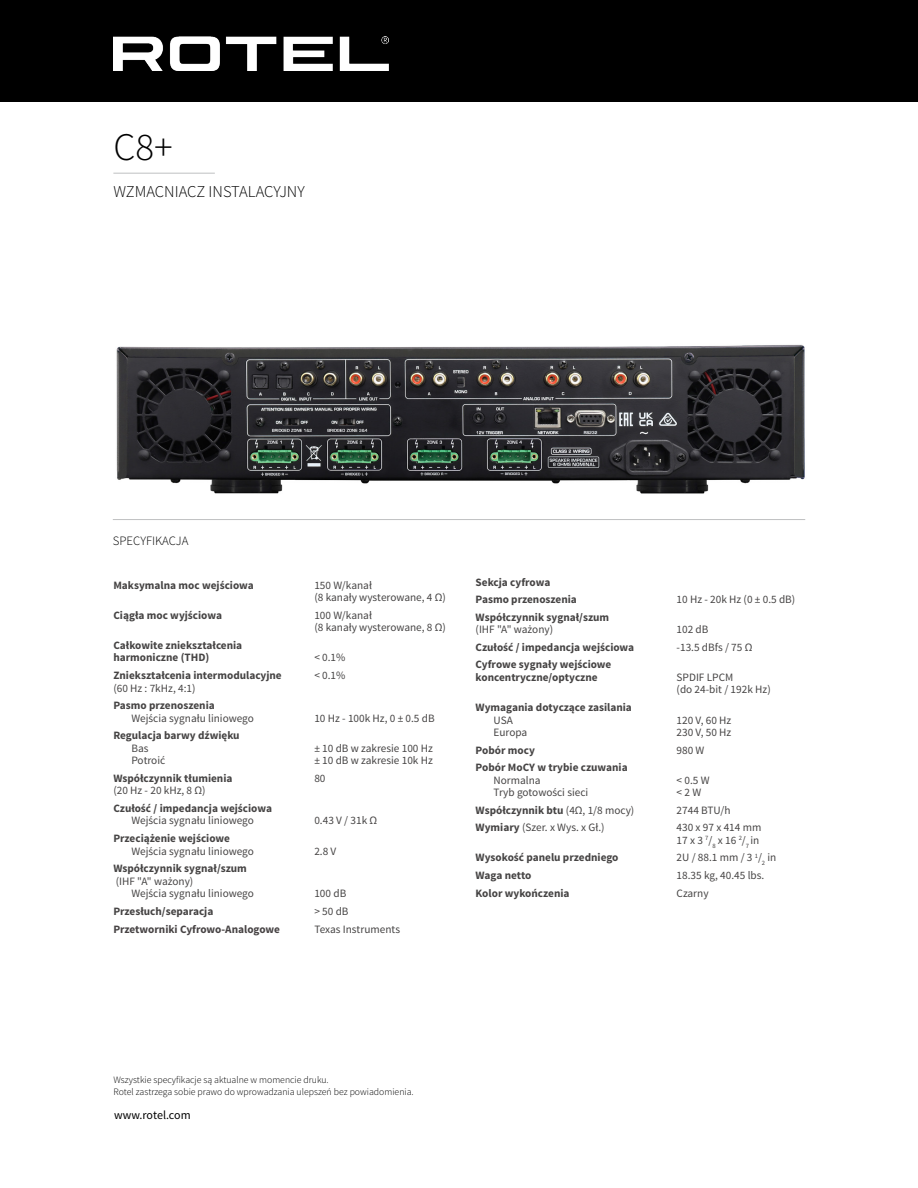
<style>
.page{position:relative;width:918px;height:1188px;background:#fff}
.page>*{position:absolute;margin:0;border:0;box-sizing:border-box;transform-origin:0 0}
.t1{font:300 39px "Source Sans Pro";color:#000}
.t2{font:300 16.5px "Source Sans Pro";color:#000}
.body_copy{font:300 12.75px "Source Sans Pro";color:#000}
.body_copy-2{font:12px "Source Sans Pro";color:#000}
.Specs{font:11.25px/12.6px "Source Sans Pro";color:#464444}
.Specs-2{font:700 11.25px/12.6px "Source Sans Pro";color:#464444}
.Specs-3{font:700 11.25px "Source Sans Pro";color:#474344}
.body_copy-3{font:300 9.75px "Source Sans Pro";color:#000}
.s1{font-weight:700}
.s2{font-weight:400}
</style>
<div class="page">
<hr style="left:113px;top:173px;width:102px;height:1px;background:#bfc0c1">
<div style="left:0;top:0;width:918px;height:102px;background:#000"></div>
<img style="left:113px;top:37px;width:275px;height:34px">
<hr style="left:113px;top:519px;width:692px;height:1px;background:#bfc0c1">
<img style="left:116px;top:344px;width:689px;height:150px">
<p class="t1" style="left:113px;top:123px;width:61px">C8+</p>
<p class="t2" style="left:113px;top:181px;width:193px">WZMACNIACZ INSTALACYJNY</p>
<p class="body_copy" style="left:113px;top:533px;width:77px">SPECYFIKACJA</p>
<p class="Specs-2" style="left:113px;top:579px;width:142px">Maksymalna moc wejściowa</p>
<p class="Specs" style="left:314px;top:579px;width:133px">150 W/kanał<br>(8 kanały wysterowane, 4 Ω)</p>
<p class="Specs-2" style="left:113px;top:609px;width:110px">Ciągła moc wyjściowa</p>
<p class="Specs" style="left:314px;top:609px;width:133px">100 W/kanał<br>(8 kanały wysterowane, 8 Ω)</p>
<p class="Specs-2" style="left:113px;top:639px;width:130px">Całkowite zniekształcenia harmoniczne (THD)</p>
<p class="Specs" style="left:314px;top:652px;width:33px">&lt; 0.1%</p>
<p class="Specs-2" style="left:113px;top:669px;width:170px">Zniekształcenia intermodulacyjne</p>
<p class="Specs" style="left:314px;top:669px;width:33px">&lt; 0.1%</p>
<p class="Specs" style="left:113px;top:682px;width:84px">(60 Hz : 7kHz, 4:1)</p>
<p class="Specs" style="left:131px;top:699px;width:124px;text-indent:-18px"><span class="s1">Pasmo przenoszenia<br></span>Wejścia sygnału liniowego</p>
<p class="Specs" style="left:314px;top:712px;width:122px">10 Hz - 100k Hz, 0 ± 0.5 dB</p>
<p class="Specs-2" style="left:131px;top:730px;width:110px;text-indent:-18px">Regulacja barwy dźwięku<br><span class="s2">Bas</span></p>
<p class="Specs" style="left:314px;top:742px;width:120px">± 10 dB w zakresie 100 Hz</p>
<p class="Specs" style="left:131px;top:754px;width:35px">Potroić</p>
<p class="Specs" style="left:314px;top:754px;width:120px">± 10 dB w zakresie 10k Hz</p>
<p class="Specs-2" style="left:113px;top:772px;width:121px">Współczynnik tłumienia</p>
<p class="Specs" style="left:314px;top:772px;width:13px">80</p>
<p class="Specs" style="left:113px;top:785px;width:94px">(20 Hz - 20 kHz, 8 Ω)</p>
<p class="Specs-2" style="left:113px;top:802px;width:160px;text-align:center">Czułość / impedancja wejściowa<br><span class="s2">Wejścia sygnału liniowego</span></p>
<p class="Specs" style="left:314px;top:815px;width:64px">0.43 V / 31k Ω</p>
<p class="Specs" style="left:131px;top:832px;width:124px;text-indent:-18px"><span class="s1">Przeciążenie wejściowe<br></span>Wejścia sygnału liniowego</p>
<p class="Specs" style="left:314px;top:845px;width:24px">2.8 V</p>
<p class="Specs-2" style="left:113px;top:862px;width:135px">Współczynnik sygnał/szum</p>
<p class="Specs" style="left:116px;top:875px;width:79px">(IHF "A" ważony)</p>
<p class="Specs" style="left:131px;top:887px;width:124px">Wejścia sygnału liniowego</p>
<p class="Specs" style="left:314px;top:887px;width:33px">100 dB</p>
<p class="Specs-2" style="left:113px;top:905px;width:102px">Przesłuch/separacja</p>
<p class="Specs" style="left:314px;top:905px;width:36px">&gt; 50 dB</p>
<p class="Specs-3" style="left:113px;top:922px;width:168px">Przetworniki Cyfrowo-Analogowe</p>
<p class="Specs" style="left:314px;top:923px;width:87px">Texas Instruments</p>
<p class="Specs-2" style="left:476px;top:576px;width:76px">Sekcja cyfrowa</p>
<p class="Specs-2" style="left:476px;top:594px;width:103px">Pasmo przenoszenia</p>
<p class="Specs" style="left:677px;top:593px;width:120px">10 Hz - 20k Hz (0 ± 0.5 dB)</p>
<p class="Specs-2" style="left:476px;top:611px;width:135px">Współczynnik sygnał/szum <span class="s2">(IHF "A" ważony)</span></p>
<p class="Specs" style="left:677px;top:623px;width:33px">102 dB</p>
<p class="Specs-2" style="left:476px;top:641px;width:160px">Czułość / impedancja wejściowa</p>
<p class="Specs" style="left:677px;top:641px;width:77px">-13.5 dBfs / 75 Ω</p>
<p class="Specs-2" style="left:476px;top:659px;width:137px">Cyfrowe sygnały wejściowe koncentryczne/optyczne</p>
<p class="Specs" style="left:677px;top:671px;width:96px">SPDIF LPCM<br>(do 24-bit / 192k Hz)</p>
<p class="Specs-2" style="left:494px;top:701px;width:140px;text-indent:-18px">Wymagania dotyczące zasilania<br><span class="s2">USA</span></p>
<p class="Specs" style="left:677px;top:714px;width:56px">120 V, 60 Hz</p>
<p class="Specs" style="left:494px;top:726px;width:35px">Europa</p>
<p class="Specs" style="left:677px;top:726px;width:56px">230 V, 50 Hz</p>
<p class="Specs-2" style="left:476px;top:744px;width:61px">Pobór mocy</p>
<p class="Specs" style="left:677px;top:744px;width:29px">980 W</p>
<p class="Specs-2" style="left:494px;top:762px;width:136px;text-indent:-18px">Pobór MoCY w trybie czuwania<br><span class="s2">Normalna</span></p>
<p class="Specs" style="left:677px;top:774px;width:34px">&lt; 0.5 W</p>
<p class="Specs" style="left:494px;top:786px;width:96px">Tryb gotowości sieci</p>
<p class="Specs" style="left:677px;top:786px;width:26px">&lt; 2 W</p>
<p class="Specs-2" style="left:476px;top:804px;width:160px">Współczynnik btu <span class="s2">(4Ω, 1/8 mocy)</span></p>
<p class="Specs" style="left:677px;top:804px;width:55px">2744 BTU/h</p>
<p class="Specs" style="left:476px;top:822px;width:130px"><span class="s1">Wymiary</span> (Szer. x Wys. x Gł.)</p>
<p class="Specs" style="left:677px;top:822px;width:86px">430 x 97 x 414 mm<br>17 x 3 <sup>7</sup>/<sub>8</sub> x 16 <sup>2</sup>/<sub>7</sub> in</p>
<p class="Specs-2" style="left:476px;top:852px;width:144px">Wysokość panelu przedniego</p>
<p class="Specs" style="left:677px;top:852px;width:101px">2U / 88.1 mm / 3 <sup>1</sup>/<sub>2</sub> in</p>
<p class="Specs-2" style="left:476px;top:869px;width:57px">Waga netto</p>
<p class="Specs" style="left:677px;top:869px;width:89px">18.35 kg, 40.45 lbs.</p>
<p class="Specs-2" style="left:476px;top:887px;width:96px">Kolor wykończenia</p>
<p class="Specs" style="left:677px;top:887px;width:34px">Czarny</p>
<p class="body_copy-3" style="left:113px;top:1074px;width:217px">Wszystkie specyfikacje są aktualne w momencie druku.</p>
<p class="body_copy-3" style="left:113px;top:1086px;width:302px">Rotel zastrzega sobie prawo do wprowadzania ulepszeń bez powiadomienia.</p>
<p class="body_copy-2" style="left:114px;top:1108px;width:78px">www.rotel.com</p>
</div>
